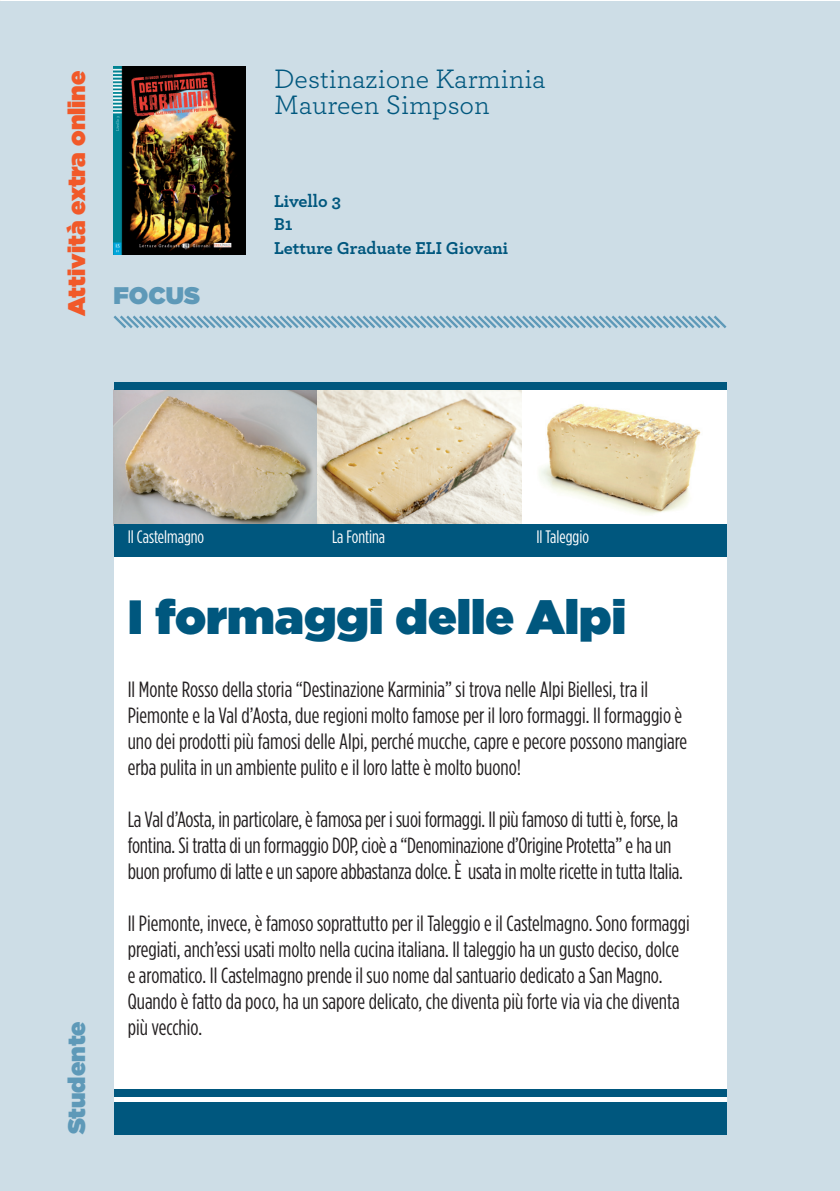
<style>
.page{position:relative;width:840px;height:1191px;background:#fff}
.page>*{position:absolute;margin:0;border:0;box-sizing:border-box;transform-origin:0 0}
.t1{font:900 48px "Gotham HTF";color:#00577e}
.t2{font:28px/25.6px "Archer";color:#00577e}
.t3{font:900 24px "Gotham HTF";color:#f15929}
.t4{font:900 24px "Gotham HTF";color:#5e99b8}
.t5{font:condensed 22px/26px "Gotham HTF";color:#231f20}
.t6{font:700 18px/23.6px "Archer";color:#00577e}
.t7{font:condensed 18px "Gotham HTF";color:#fff}
</style>
<div class="page">
<div style="left:0;top:1px;width:839px;height:1190px;background:#cddde6"></div>
<div style="left:113px;top:557px;width:613px;height:577px;background:#fff"></div>
<img style="left:113px;top:390px;width:613px;height:134px">
<div style="left:113px;top:524px;width:613px;height:33px;background:#00577e"></div>
<div style="left:113px;top:1102px;width:613px;height:32px;background:#00577e"></div>
<div style="left:113px;top:1089px;width:613px;height:7px;background:#00577e"></div>
<div style="left:113px;top:383px;width:613px;height:7px;background:#00577e"></div>
<svg style="left:113px;top:315px;width:614px;height:14px"></svg>
<img style="left:113px;top:67px;width:132px;height:187px">
<p class="t3" style="left:63px;top:315px;width:246px;rotate:-90deg">Attività extra online</p>
<p class="t4" style="left:113px;top:282px;width:88px">FOCUS</p>
<p class="t2" style="left:274px;top:65px;width:273px">Destinazione Karminia<br>Maureen Simpson</p>
<p class="t6" style="left:274px;top:188px;width:236px">Livello 3<br>B1<br>Letture Graduate ELI Giovani</p>
<p class="t4" style="left:63px;top:1134px;width:114px;rotate:-90deg">Studente</p>
<p class="t7" style="left:128px;top:527px;width:78px">Il Castelmagno</p>
<p class="t7" style="left:332px;top:527px;width:55px">La Fontina</p>
<p class="t7" style="left:536px;top:527px;width:54px">Il Taleggio</p>
<h1 class="t1" style="left:128px;top:589px;width:499px">I formaggi delle Alpi</h1>
<p class="t5" style="left:128px;top:676px;width:560px">Il Monte Rosso della storia “Destinazione Karminia” si trova nelle Alpi Biellesi, tra il Piemonte e la Val d’Aosta, due regioni molto famose per il loro formaggi. Il formaggio è uno dei prodotti più famosi delle Alpi, perché mucche, capre e pecore possono mangiare erba pulita in un ambiente pulito e il loro latte è molto buono!</p>
<p class="t5" style="left:128px;top:806px;width:556px">La Val d’Aosta, in particolare, è famosa per i suoi formaggi. Il più famoso di tutti è, forse, la fontina. Si tratta di un formaggio DOP, cioè a “Denominazione d’Origine Protetta” e ha un buon profumo di latte e un sapore abbastanza dolce. È usata in molte ricette in tutta Italia.</p>
<p class="t5" style="left:128px;top:910px;width:563px">Il Piemonte, invece, è famoso soprattutto per il Taleggio e il Castelmagno. Sono formaggi pregiati, anch’essi usati molto nella cucina italiana. Il taleggio ha un gusto deciso, dolce e aromatico. Il Castelmagno prende il suo nome dal santuario dedicato a San Magno.<br>Quando è fatto da poco, ha un sapore delicato, che diventa più forte via via che diventa più vecchio.</p>
</div>
